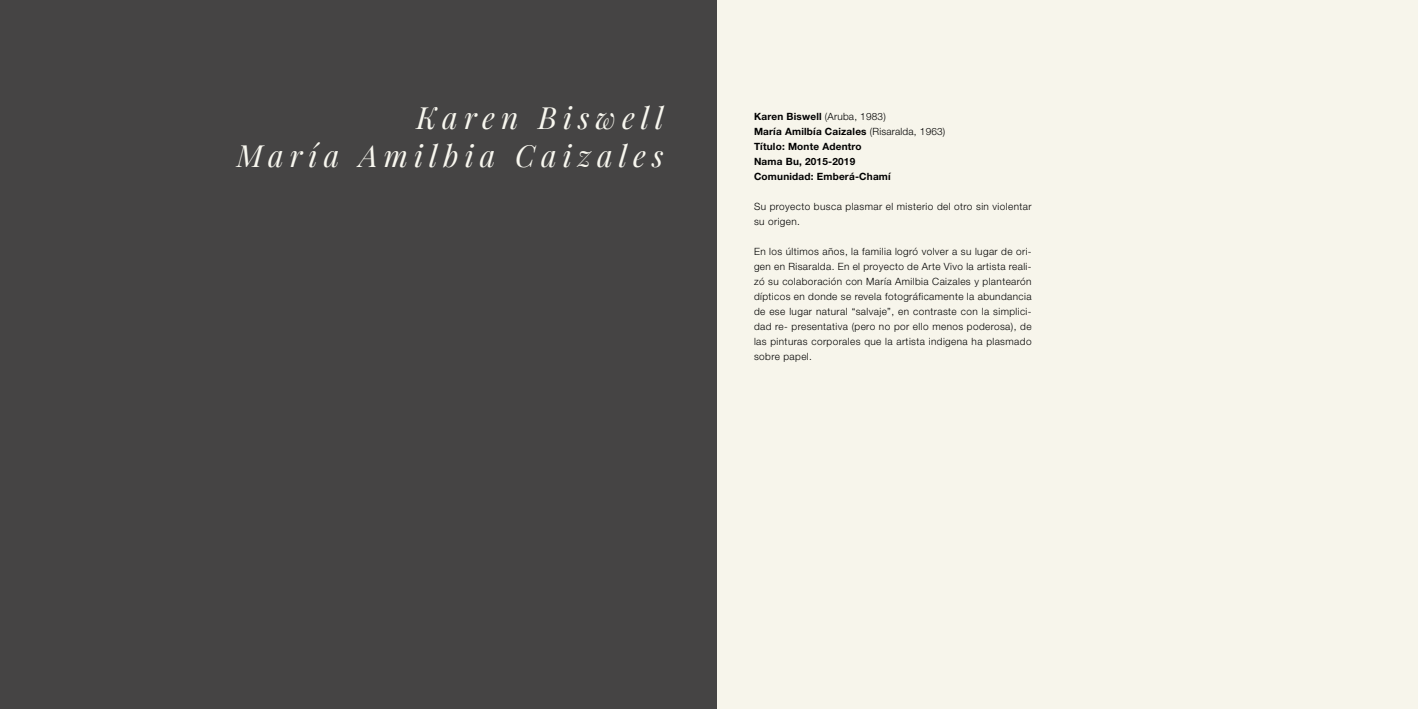
<style>
.page{position:relative;width:1418px;height:709px;background:#fff}
.page>*{position:absolute;margin:0;border:0;box-sizing:border-box;transform-origin:0 0}
.t1{font:italic 30px/37.5px "Playfair Display";letter-spacing:.2em;color:#f8f7ef;text-align:right}
.t2{font:300 10px/15px "Helvetica Neue LT Pro";letter-spacing:.04em;color:#000}
.t3{font:700 10px/15px "Helvetica Neue LT Pro";letter-spacing:.02em;color:#000}
.s1{font-weight:300}
</style>
<div class="page">
<div style="left:0;top:0;width:1417px;height:709px;background:#f7f5eb"></div>
<div style="left:0;top:0;width:716px;height:709px;background:#454444"></div>
<h1 class="t1" style="left:237px;top:97px;width:428px">Karen Biswell<br>María Amilbia Caizales</h1>
<p class="t3" style="left:754px;top:109px;width:193px">Karen Biswell <span class="s1">(Aruba, 1983)<br></span>María Amilbía Caizales <span class="s1">(Risaralda, 1963)<br></span>Título: Monte Adentro<br>Nama Bu, 2015-2019<br>Comunidad: Emberá-Chamí</p>
<p class="t2" style="left:754px;top:199px;width:279px">Su proyecto busca plasmar el misterio del otro sin violentar su origen.</p>
<p class="t2" style="left:754px;top:244px;width:279px;text-align:justify">En los últimos años, la familia logró volver a su lugar de ori&shy;gen en Risaralda. En el proyecto de Arte Vivo la artista reali&shy;zó su colaboración con María Amilbia Caizales y plantearón dípticos en donde se revela fotográficamente la abundancia de ese lugar natural “salvaje”, en contraste con la simplici&shy;dad re- presentativa (pero no por ello menos poderosa), de las pinturas corporales que la artista indigena ha plasmado sobre papel.</p>
</div>
